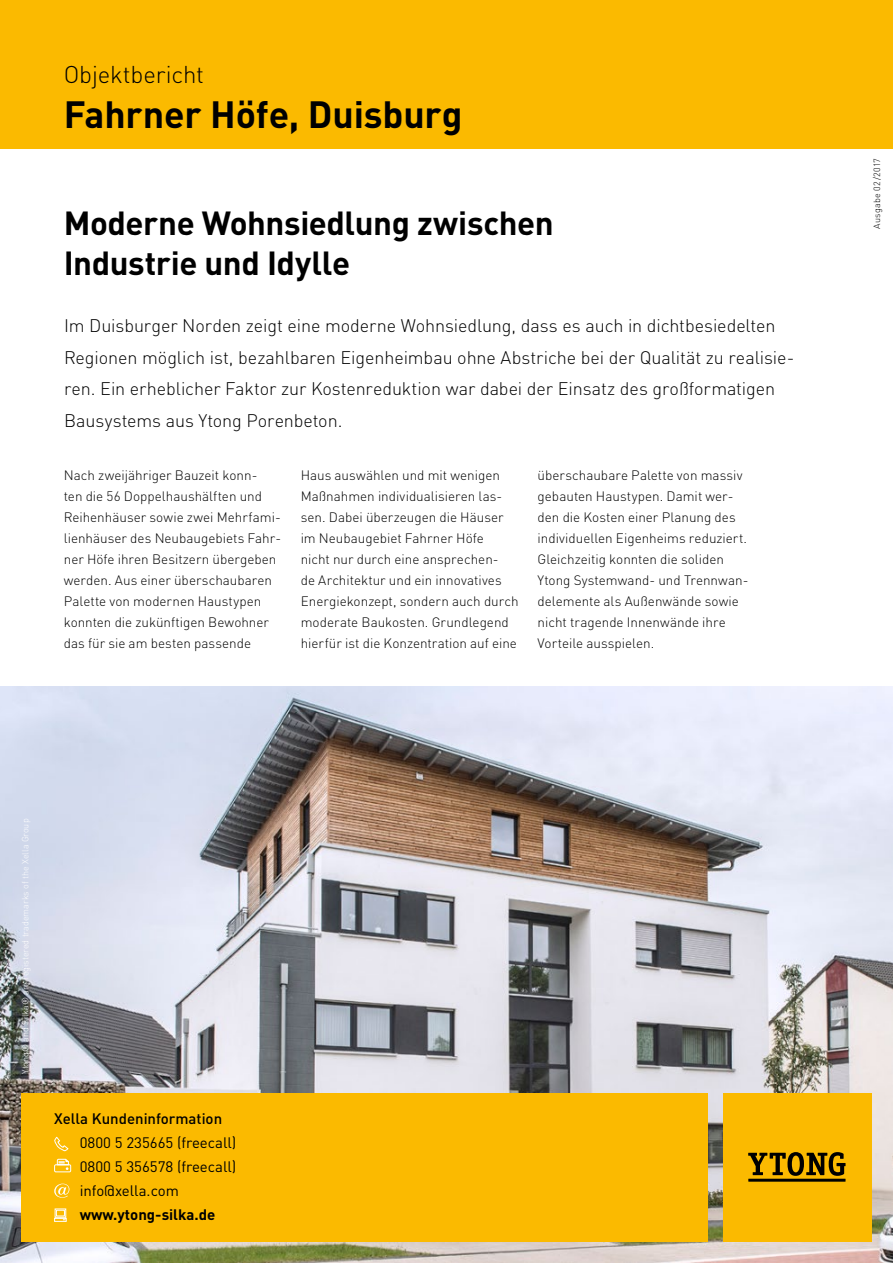
<style>
.page{position:relative;width:893px;height:1263px;background:#fff}
.page>*{position:absolute;margin:0;border:0;box-sizing:border-box;transform-origin:0 0}
.t1{font:700 37.5px "DIN";letter-spacing:-.005em;color:#000}
.t2{font:700 33px/40.5px "DIN";letter-spacing:-.015em;color:#000}
.t3{font:300 24px "DIN";letter-spacing:-.01em;color:#000}
.t4{font:300 18px/31.5px "DIN";letter-spacing:-.005em;color:#000}
.t5{font:15px/24px "DIN";color:#000;text-align:justify}
.t6{font:500 15px "DIN";color:#000}
.t7{font:700 15px "DIN";color:#000}
.t8{font:300 13.5px/21px "DIN";color:#000}
.t9{font:300 9px "DIN";color:#fff}
.t10{font:300 9px "DIN";letter-spacing:.03em;color:#000}
</style>
<div class="page">
<img style="left:0;top:687px;width:893px;height:576px">
<div style="left:0;top:0;width:893px;height:149px;background:#fbba00"></div>
<div style="left:21px;top:1093px;width:686px;height:149px;background:#fbba00"></div>
<div style="left:723px;top:1093px;width:148px;height:148px;background:#fbba00"></div>
<svg style="left:748px;top:1152px;width:97px;height:24px"></svg>
<hr style="left:748px;top:1179px;width:97px;height:3px;background:#000">
<svg style="left:54px;top:1136px;width:15px;height:16px"></svg>
<div style="left:54px;top:1164px;width:17px;height:8px;border:1px solid #fff"></div>
<svg style="left:57px;top:1159px;width:12px;height:11px"></svg>
<svg style="left:54px;top:1183px;width:15px;height:15px"></svg>
<div style="left:54px;top:1218px;width:13px;height:4px;border:1px solid #fff"></div>
<svg style="left:55px;top:1209px;width:11px;height:11px"></svg>
<h3 class="t3" style="left:64px;top:60px;width:142px">Objektbericht</h3>
<h1 class="t1" style="left:64px;top:90px;width:400px">Fahrner Höfe, Duisburg</h1>
<h2 class="t2" style="left:64px;top:201px;width:491px">Moderne Wohnsiedlung zwischen<br>Industrie und Idylle</h2>
<p class="t4" style="left:64px;top:310px;width:732px">Im Duisburger Norden zeigt eine moderne Wohnsiedlung, dass es auch in dichtbesiedelten Regionen möglich ist, bezahlbaren Eigenheimbau ohne Abstriche bei der Qualität zu realisie&shy;ren. Ein erheblicher Faktor zur Kostenreduktion war dabei der Einsatz des großformatigen Bausystems aus Ytong Porenbeton.</p>
<p class="t8" style="left:64px;top:464px;width:219px">Nach zweijähriger Bauzeit konn-<br>ten die 56 Doppelhaushälften und Reihenhäuser sowie zwei Mehrfami&shy;lienhäuser des Neubaugebiets Fahr&shy;ner Höfe ihren Besitzern übergeben werden. Aus einer überschaubaren Palette von modernen Haustypen konnten die zukünftigen Bewohner das für sie am besten passende</p>
<p class="t8" style="left:301px;top:464px;width:219px">Haus auswählen und mit wenigen Maßnahmen individualisieren las&shy;sen. Dabei überzeugen die Häuser im Neubaugebiet Fahrner Höfe<br>nicht nur durch eine ansprechen-<br>de Architektur und ein innovatives Energiekonzept, sondern auch durch moderate Baukosten. Grundlegend hierfür ist die Konzentration auf eine</p>
<p class="t8" style="left:538px;top:464px;width:212px">überschaubare Palette von massiv gebauten Haustypen. Damit wer&shy;den die Kosten einer Planung des individuellen Eigenheims reduziert.<br>Gleichzeitig konnten die soliden<br>Ytong Systemwand- und Trennwan&shy;delemente als Außenwände sowie nicht tragende Innenwände ihre<br>Vorteile ausspielen.</p>
<p class="t9" style="left:20px;top:1074px;width:257px;rotate:-90deg">Ytong® and Silka® are registered trademarks of the Xella Group</p>
<p class="t6" style="left:54px;top:1109px;width:169px">Xella Kundeninformation</p>
<p class="t5" style="left:80px;top:1130px;width:158px">0800 5 235665 (freecall)<br>0800 5 356578 (freecall) info@xella.com</p>
<p class="t7" style="left:80px;top:1205px;width:137px">www.ytong-silka.de</p>
<p class="t10" style="left:871px;top:229px;width:72px;rotate:-90deg">Ausgabe 02/2017</p>
</div>
